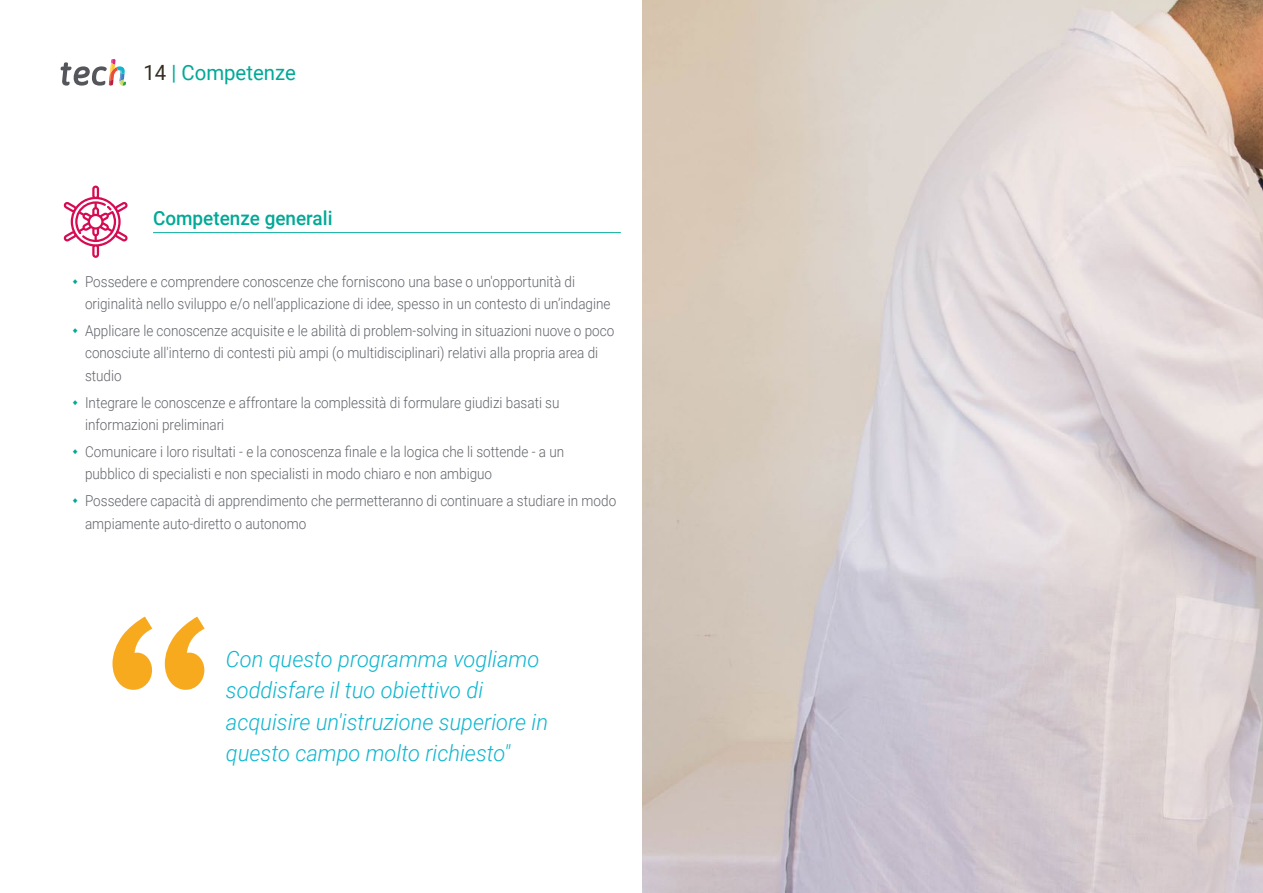
<style>
.page{position:relative;width:1263px;height:893px;background:#fff}
.page>*{position:absolute;margin:0;border:0;box-sizing:border-box;transform-origin:0 0}
.t1{font:italic 300 22.5px/31.5px "Roboto";color:#0fb6cf}
.t2{font:21px "Roboto";color:#00a996}
.t3{font:500 19.5px "Roboto";color:#00a996}
.t4{font:300 15px/22.5px "Roboto";color:#61646a;scale:.9 1}
.s1{color:#312e20}
</style>
<div class="page">
<hr style="left:153px;top:232px;width:468px;height:1px;background:#00a996">
<svg style="left:63px;top:186px;width:65px;height:72px"></svg>
<img style="left:642px;top:0;width:621px;height:893px">
<svg style="left:61px;top:59px;width:65px;height:27px"></svg>
<svg style="left:112px;top:617px;width:93px;height:73px"></svg>
<h2 class="t2" style="left:144px;top:57px;width:154px"><span class="s1">14</span> | Competenze</h2>
<h3 class="t3" style="left:153px;top:204px;width:181px">Competenze generali</h3>
<p class="t4" style="left:85px;top:269px;width:585px">Possedere e comprendere conoscenze che forniscono una base o un'opportunità di originalità nello sviluppo e/o nell'applicazione di idee, spesso in un contesto di un’indagine</p>
<p class="t4" style="left:85px;top:319px;width:590px">Applicare le conoscenze acquisite e le abilità di problem-solving in situazioni nuove o poco conosciute all'interno di contesti più ampi (o multidisciplinari) relativi alla propria area di studio</p>
<p class="t4" style="left:85px;top:390px;width:529px">Integrare le conoscenze e affrontare la complessità di formulare giudizi basati su informazioni preliminari</p>
<p class="t4" style="left:85px;top:440px;width:534px">Comunicare i loro risultati - e la conoscenza finale e la logica che li sottende - a un pubblico di specialisti e non specialisti in modo chiaro e non ambiguo</p>
<p class="t4" style="left:85px;top:489px;width:592px">Possedere capacità di apprendimento che permetteranno di continuare a studiare in modo ampiamente auto-diretto o autonomo</p>
<h1 class="t1" style="left:226px;top:642px;width:324px">Con questo programma vogliamo soddisfare il tuo obiettivo di acquisire un'istruzione superiore in questo campo molto richiesto"</h1>
</div>
